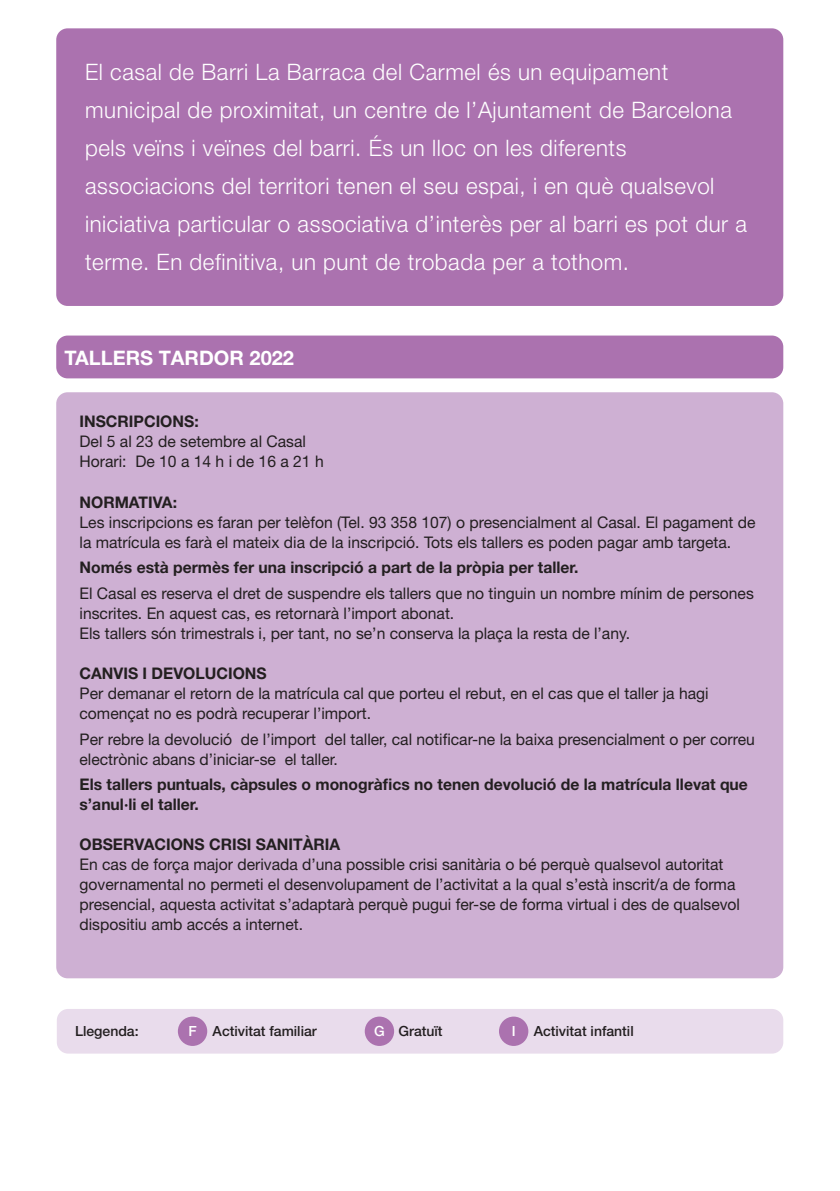
<style>
.page{position:relative;width:840px;height:1191px;background:#fff}
.page>*{position:absolute;margin:0;border:0;box-sizing:border-box;transform-origin:0 0}
.t1{font:300 22.6px/38px "Helvetica Neue";letter-spacing:.025em;color:#fff}
.t2{font:700 20px "Helvetica Neue";color:#fff}
.t3{font:16px/20px "Helvetica Neue";color:#231f20}
.t4{font:700 16px/20px "Helvetica Neue";color:#231f20}
.t5{font:500 14px "Helvetica Neue";color:#231f20}
.t6{font:500 14px "Helvetica Neue";color:#fff}
.s1{color:#fff}
</style>
<div class="page">
<div style="left:56px;top:335px;width:726px;height:43px;background:#ab72af;border-radius:11px"></div>
<div style="left:56px;top:392px;width:726px;height:586px;background:#ceb0d3;border-radius:11px"></div>
<div style="left:57px;top:1009px;width:725px;height:44px;background:#e9dcec;border-radius:11px"></div>
<div style="left:178px;top:1016px;width:29px;height:30px;background:#ab72af;border-radius:50%"></div>
<div style="left:498px;top:1016px;width:30px;height:30px;background:#ab72af;border-radius:50%"></div>
<div style="left:364px;top:1016px;width:30px;height:30px;background:#ab72af;border-radius:50%"></div>
<div style="left:56px;top:28px;width:726px;height:278px;background:#ab72af;border-radius:11px"></div>
<p class="t1" style="left:85px;top:53px;width:663px">El casal de Barri La Barraca del Carmel és un equipament municipal de proximitat, un centre de l’Ajuntament de Barcelona pels veïns i veïnes del barri. És un lloc on les diferents associacions del territori tenen el seu espai, i en què qualsevol iniciativa particular o associativa d’interès per al barri es pot dur a terme. En definitiva, un punt de trobada per a tothom.</p>
<p class="t2" style="left:64px;top:345px;width:231px">TALLERS TARDOR 2022</p>
<p class="t4" style="left:79px;top:411px;width:121px">INSCRIPCIONS:</p>
<p class="t3" style="left:79px;top:431px;width:246px">Del 5 al 23 de setembre al Casal<br>Horari: De 10 a 14 h i de 16 a 21 h</p>
<p class="t4" style="left:79px;top:491px;width:99px">NORMATIVA:</p>
<p class="t3" style="left:79px;top:511px;width:677px">Les inscripcions es faran per telèfon (Tel. 93 358 107) o presencialment al Casal. El pagament de la matrícula es farà el mateix dia de la inscripció. Tots els tallers es poden pagar amb targeta.</p>
<p class="t4" style="left:79px;top:557px;width:500px">Només està permès fer una inscripció a part de la pròpia per taller.</p>
<p class="t3" style="left:79px;top:583px;width:675px">El Casal es reserva el dret de suspendre els tallers que no tinguin un nombre mínim de persones inscrites. En aquest cas, es retornarà l’import abonat.<br>Els tallers són trimestrals i, per tant, no se’n conserva la plaça la resta de l’any.</p>
<p class="t4" style="left:79px;top:663px;width:189px">CANVIS I DEVOLUCIONS</p>
<p class="t3" style="left:79px;top:683px;width:630px">Per demanar el retorn de la matrícula cal que porteu el rebut, en el cas que el taller ja hagi començat no es podrà recuperar l’import.</p>
<p class="t3" style="left:79px;top:728px;width:676px">Per rebre la devolució de l’import del taller, cal notificar-ne la baixa presencialment o per correu electrònic abans d’iniciar-se el taller.</p>
<p class="t4" style="left:79px;top:774px;width:669px">Els tallers puntuals, càpsules o monogràfics no tenen devolució de la matrícula llevat que s’anul·li el taller.</p>
<p class="t4" style="left:79px;top:834px;width:262px">OBSERVACIONS CRISI SANITÀRIA</p>
<p class="t3" style="left:79px;top:854px;width:661px">En cas de força major derivada d’una possible crisi sanitària o bé perquè qualsevol autoritat governamental no permeti el desenvolupament de l’activitat a la qual s’està inscrit/a de forma presencial, aquesta activitat s’adaptarà perquè pugui fer-se de forma virtual i des de qualsevol dispositiu amb accés a internet.</p>
<p class="t5" style="left:75px;top:1023px;width:65px">Llegenda:</p>
<p class="t5" style="left:188px;top:1023px;width:130px"><span class="s1">F</span> Activitat familiar</p>
<p class="t5" style="left:374px;top:1023px;width:70px"><span class="s1">G</span> Gratuït</p>
<p class="t6" style="left:511px;top:1023px;width:5px">I</p>
<p class="t5" style="left:533px;top:1023px;width:101px">Activitat infantil</p>
</div>
